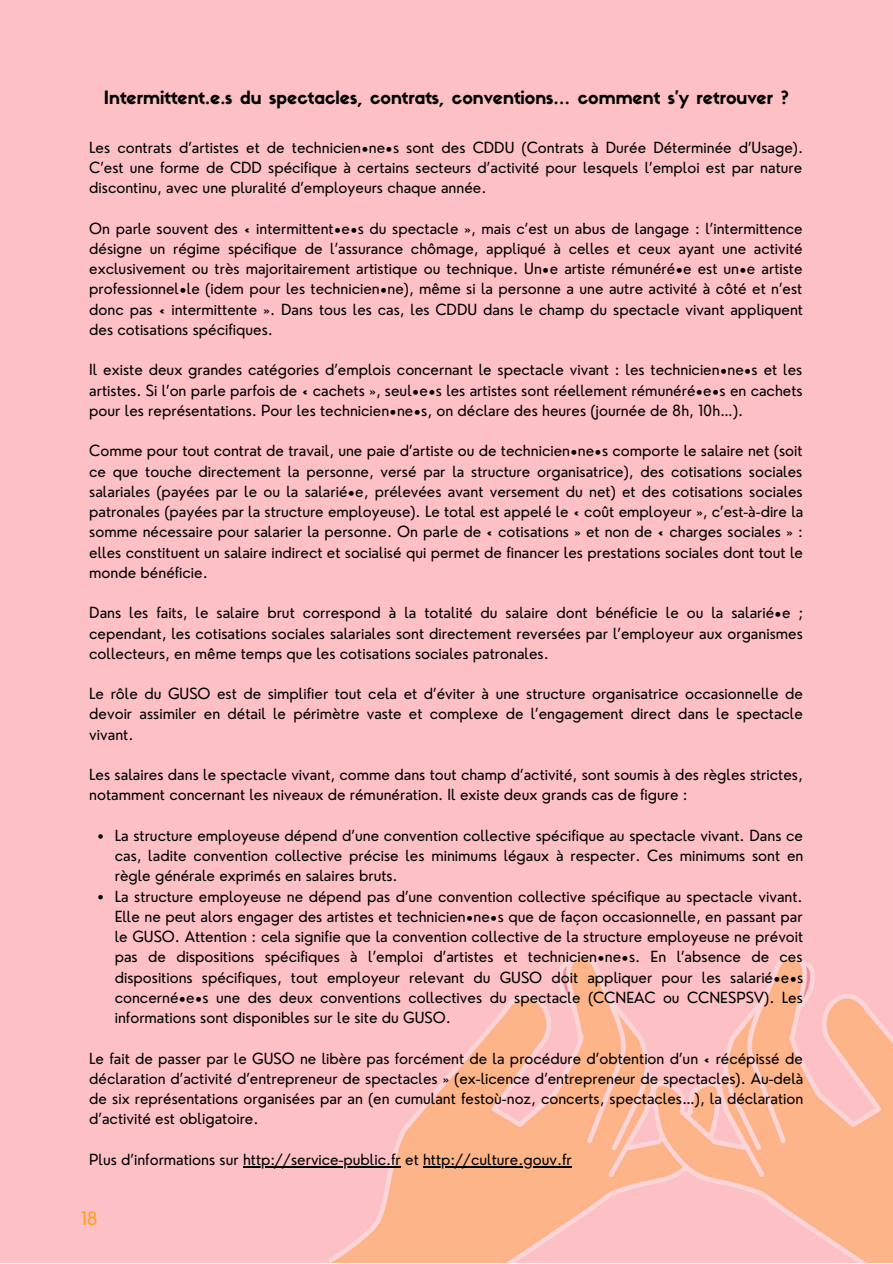
<style>
.page{position:relative;width:893px;height:1264px;background:#fff}
.page>*{position:absolute;margin:0;border:0;box-sizing:border-box;transform-origin:0 0}
.t1{font:18px "Sifonn Basic";color:#000}
.t2{font:18px "Nourd";color:#ff9e1a}
.t3{font:15px/20.2px "Nourd";color:#000;text-align:justify}
</style>
<div class="page">
<div style="left:0;top:0;width:892px;height:1262px;background:#fcc0c5"></div>
<img style="left:329px;top:953px;width:563px;height:309px">
<svg style="left:98px;top:834px;width:5px;height:4px"></svg>
<svg style="left:98px;top:894px;width:5px;height:5px"></svg>
<hr style="left:243px;top:1165px;width:158px;height:2px;background:#000">
<hr style="left:423px;top:1165px;width:148px;height:2px;background:#000">
<p class="t1" style="left:104px;top:91px;width:686px">Intermittent.e.s du spectacles, contrats, conventions… comment s’y retrouver ?</p>
<p class="t3" style="left:89px;top:137px;width:715px">Les contrats d’artistes et de technicien•ne•s sont des CDDU (Contrats à Durée Déterminée d’Usage).<br>C’est une forme de CDD spécifique à certains secteurs d’activité pour lesquels l’emploi est par nature discontinu, avec une pluralité d’employeurs chaque année.</p>
<p class="t3" style="left:89px;top:218px;width:715px">On parle souvent des « intermittent•e•s du spectacle », mais c’est un abus de langage : l’intermittence désigne un régime spécifique de l’assurance chômage, appliqué à celles et ceux ayant une activité exclusivement ou très majoritairement artistique ou technique. Un•e artiste rémunéré•e est un•e artiste professionnel•le (idem pour les technicien•ne), même si la personne a une autre activité à côté et n’est donc pas « intermittente ». Dans tous les cas, les CDDU dans le champ du spectacle vivant appliquent des cotisations spécifiques.</p>
<p class="t3" style="left:89px;top:359px;width:714px">Il existe deux grandes catégories d’emplois concernant le spectacle vivant : les technicien•ne•s et les artistes. Si l’on parle parfois de « cachets », seul•e•s les artistes sont réellement rémunéré•e•s en cachets pour les représentations. Pour les technicien•ne•s, on déclare des heures (journée de 8h, 10h…).</p>
<p class="t3" style="left:89px;top:440px;width:715px">Comme pour tout contrat de travail, une paie d’artiste ou de technicien•ne•s comporte le salaire net (soit ce que touche directement la personne, versé par la structure organisatrice), des cotisations sociales salariales (payées par le ou la salarié•e, prélevées avant versement du net) et des cotisations sociales patronales (payées par la structure employeuse). Le total est appelé le « coût employeur », c’est-à-dire la somme nécessaire pour salarier la personne. On parle de « cotisations » et non de « charges sociales » : elles constituent un salaire indirect et socialisé qui permet de financer les prestations sociales dont tout le monde bénéficie.</p>
<p class="t3" style="left:89px;top:602px;width:715px">Dans les faits, le salaire brut correspond à la totalité du salaire dont bénéficie le ou la salarié•e ; cependant, les cotisations sociales salariales sont directement reversées par l’employeur aux organismes collecteurs, en même temps que les cotisations sociales patronales.</p>
<p class="t3" style="left:89px;top:683px;width:715px">Le rôle du GUSO est de simplifier tout cela et d’éviter à une structure organisatrice occasionnelle de devoir assimiler en détail le périmètre vaste et complexe de l’engagement direct dans le spectacle vivant.</p>
<p class="t3" style="left:89px;top:764px;width:714px">Les salaires dans le spectacle vivant, comme dans tout champ d’activité, sont soumis à des règles strictes, notamment concernant les niveaux de rémunération. Il existe deux grands cas de figure :</p>
<p class="t3" style="left:115px;top:825px;width:690px;text-align:left">La structure employeuse dépend d’une convention collective spécifique au spectacle vivant. Dans ce cas, ladite convention collective précise les minimums légaux à respecter. Ces minimums sont en règle générale exprimés en salaires bruts.<br>La structure employeuse ne dépend pas d’une convention collective spécifique au spectacle vivant.<br>Elle ne peut alors engager des artistes et technicien•ne•s que de façon occasionnelle, en passant par le GUSO. Attention : cela signifie que la convention collective de la structure employeuse ne prévoit pas de dispositions spécifiques à l’emploi d’artistes et technicien•ne•s. En l’absence de ces dispositions spécifiques, tout employeur relevant du GUSO doit appliquer pour les salarié•e•s concerné•e•s une des deux conventions collectives du spectacle (CCNEAC ou CCNESPSV). Les informations sont disponibles sur le site du GUSO.</p>
<p class="t3" style="left:89px;top:1047px;width:715px">Le fait de passer par le GUSO ne libère pas forcément de la procédure d’obtention d’un « récépissé de déclaration d’activité d’entrepreneur de spectacles » (ex-licence d’entrepreneur de spectacles). Au-delà de six représentations organisées par an (en cumulant festoù-noz, concerts, spectacles…), la déclaration d’activité est obligatoire.</p>
<p class="t3" style="left:89px;top:1149px;width:484px">Plus d’informations sur http://service-public.fr et http://culture.gouv.fr</p>
<p class="t2" style="left:81px;top:1206px;width:18px">18</p>
</div>
